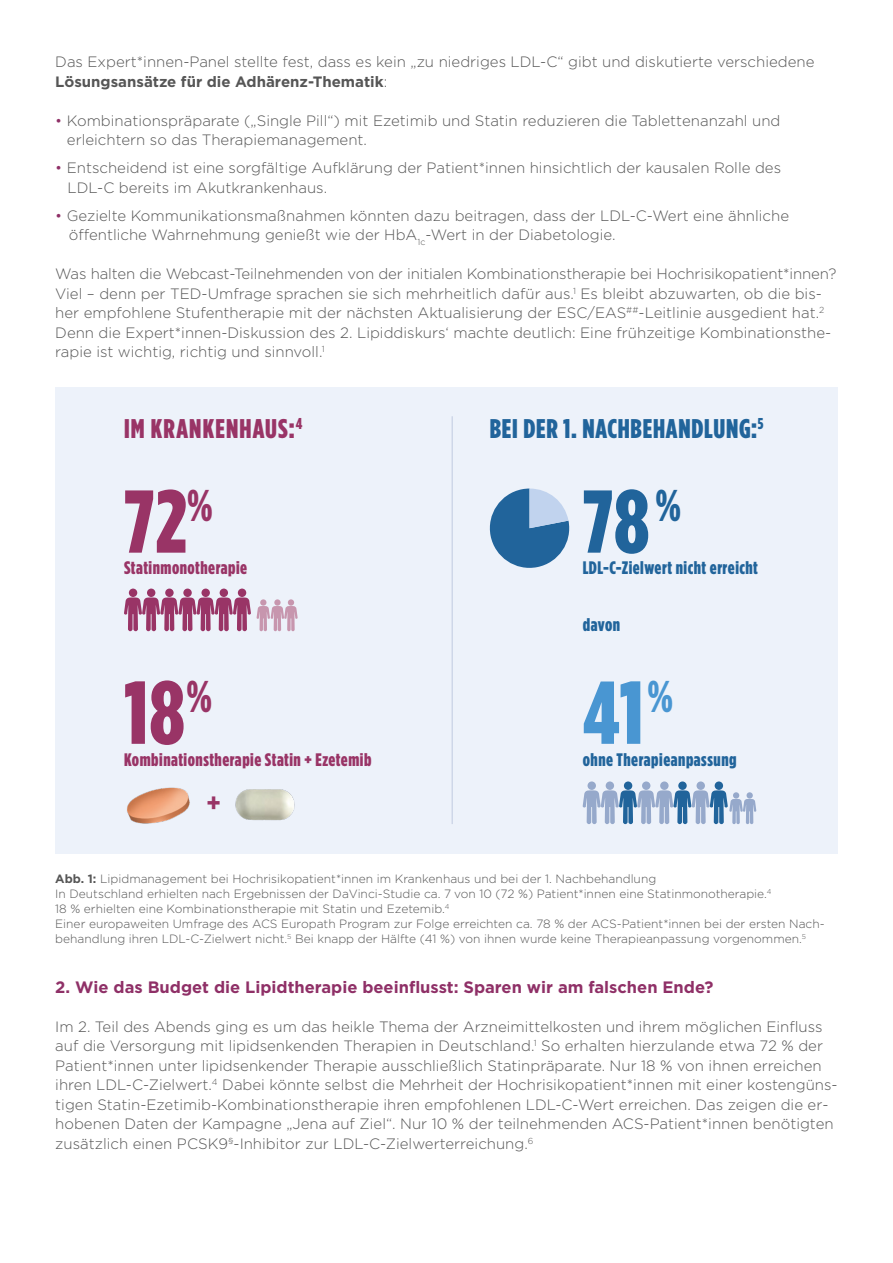
<style>
.page{position:relative;width:893px;height:1263px;background:#fff}
.page>*{position:absolute;margin:0;border:0;box-sizing:border-box;transform-origin:0 0}
.t1{font:900 88.95px "Gotham Condensed";color:#993466}
.t2{font:900 88.95px "Gotham Condensed";color:#21649b}
.t3{font:900 88.95px "Gotham Condensed";color:#4996d2}
.t4{font:500 37.5px "Gotham Condensed";color:#993466}
.t5{font:900 27px "Gotham Condensed";letter-spacing:.03em;color:#21649b}
.t6{font:900 27px "Gotham Condensed";letter-spacing:.045em;color:#993466}
.t7{font:900 18.15px "Gotham Condensed";letter-spacing:.03em;color:#993466}
.t8{font:900 18.15px "Gotham Condensed";letter-spacing:.03em;color:#21649b}
.t9{font:700 16.5px "Gotham";color:#8f3067}
.t10{font:300 15px/19.5px "Gotham";color:#565656}
.t11{font:300 12px/15px "Gotham";color:#565656}
.s1{font-weight:700}
.s2{color:#8f3067}
</style>
<div class="page">
<div style="left:55px;top:387px;width:783px;height:466px;background:#edf2fa"></div>
<div style="left:129px;top:588px;width:8px;height:9px;background:#993466;border-radius:50%"></div>
<div style="left:147px;top:588px;width:8px;height:9px;background:#993466;border-radius:50%"></div>
<div style="left:165px;top:588px;width:9px;height:9px;background:#993466;border-radius:50%"></div>
<div style="left:183px;top:588px;width:9px;height:9px;background:#993466;border-radius:50%"></div>
<div style="left:201px;top:588px;width:9px;height:9px;background:#993466;border-radius:50%"></div>
<div style="left:220px;top:588px;width:8px;height:9px;background:#993466;border-radius:50%"></div>
<div style="left:238px;top:588px;width:8px;height:9px;background:#993466;border-radius:50%"></div>
<svg style="left:124px;top:597px;width:127px;height:34px"></svg>
<svg style="left:274px;top:599px;width:7px;height:7px"></svg>
<div style="left:288px;top:599px;width:6px;height:7px;background:#c796ae;border-radius:50%"></div>
<div style="left:260px;top:599px;width:6px;height:7px;background:#c796ae;border-radius:50%"></div>
<svg style="left:257px;top:606px;width:41px;height:25px"></svg>
<svg style="left:489px;top:488px;width:81px;height:80px"></svg>
<div style="left:587px;top:781px;width:9px;height:9px;background:#96a9cb;border-radius:50%"></div>
<div style="left:606px;top:781px;width:8px;height:9px;background:#96a9cb;border-radius:50%"></div>
<div style="left:624px;top:781px;width:8px;height:9px;background:#21649b;border-radius:50%"></div>
<div style="left:642px;top:781px;width:8px;height:9px;background:#96a9cb;border-radius:50%"></div>
<div style="left:660px;top:781px;width:9px;height:9px;background:#96a9cb;border-radius:50%"></div>
<div style="left:678px;top:781px;width:9px;height:9px;background:#21649b;border-radius:50%"></div>
<div style="left:696px;top:781px;width:9px;height:9px;background:#96a9cb;border-radius:50%"></div>
<div style="left:715px;top:781px;width:8px;height:9px;background:#21649b;border-radius:50%"></div>
<svg style="left:583px;top:790px;width:173px;height:34px"></svg>
<img style="left:235px;top:789px;width:60px;height:32px">
<img style="left:127px;top:787px;width:63px;height:37px">
<hr style="left:452px;top:416px;width:1px;height:408px;background:#c0cae0">
<p class="t10" style="left:55px;top:52px;width:761px">Das Expert*innen-Panel stellte fest, dass es kein „zu niedriges LDL-C“ gibt und diskutierte verschiedene<br><span class="s1">Lösungsansätze für die Adhärenz-Thematik</span>:</p>
<p class="t10" style="left:67px;top:110px;width:715px;text-indent:-12px"><span class="s2">•</span> Kombinationspräparate („Single Pill“) mit Ezetimib und Statin reduzieren die Tablettenanzahl und erleichtern so das Therapiemanagement.</p>
<p class="t10" style="left:68px;top:158px;width:715px;text-indent:-12px"><span class="s2">•</span> Entscheidend ist eine sorgfältige Aufklärung der Patient*innen hinsichtlich der kausalen Rolle des<br>LDL-C bereits im Akutkrankenhaus.</p>
<p class="t10" style="left:69px;top:205px;width:722px;text-indent:-14px"><span class="s2">•</span> Gezielte Kommunikationsmaßnahmen könnten dazu beitragen, dass der LDL-C-Wert eine ähnliche öffentliche Wahrnehmung genießt wie der HbA<sub>1c</sub>-Wert in der Diabetologie.</p>
<p class="t10" style="left:55px;top:264px;width:783px">Was halten die Webcast-Teilnehmenden von der initialen Kombinationstherapie bei Hochrisikopatient*innen?<br>Viel – denn per TED-Umfrage sprachen sie sich mehrheitlich dafür aus.<sup>1</sup> Es bleibt abzuwarten, ob die bis&shy;her empfohlene Stufentherapie mit der nächsten Aktualisierung der ESC/EAS<sup>##</sup>-Leitlinie ausgedient hat.<sup>2<br></sup>Denn die Expert*innen-Diskussion des 2. Lipiddiskurs‘ machte deutlich: Eine frühzeitige Kombinationsthe&shy;rapie ist wichtig, richtig und sinnvoll.<sup>1</sup></p>
<h3 class="t6" style="left:124px;top:413px;width:180px">IM KRANKENHAUS:<sup>4</sup></h3>
<h1 class="t1" style="left:124px;top:469px;width:90px">72<sup>%</sup></h1>
<p class="t7" style="left:124px;top:557px;width:125px">Statinmonotherapie</p>
<h1 class="t1" style="left:124px;top:660px;width:90px">18<sup>%</sup></h1>
<p class="t7" style="left:124px;top:749px;width:249px">Kombinationstherapie Statin + Ezetemib</p>
<h2 class="t4" style="left:207px;top:781px;width:15px">+</h2>
<h3 class="t5" style="left:490px;top:413px;width:275px">BEI DER 1. NACHBEHANDLUNG:<sup>5</sup></h3>
<h1 class="t2" style="left:583px;top:469px;width:100px">78<sup>%</sup></h1>
<p class="t8" style="left:583px;top:557px;width:177px">LDL-C-Zielwert nicht erreicht</p>
<p class="t8" style="left:583px;top:614px;width:39px">davon</p>
<h1 class="t3" style="left:583px;top:660px;width:92px">41<sup>%</sup></h1>
<p class="t8" style="left:583px;top:749px;width:155px">ohne Therapieanpassung</p>
<p class="t11" style="left:55px;top:871px;width:771px"><span class="s1">Abb. 1:</span> Lipidmanagement bei Hochrisikopatient*innen im Krankenhaus und bei der 1. Nachbehandlung<br>In Deutschland erhielten nach Ergebnissen der DaVinci-Studie ca. 7 von 10 (72 %) Patient*innen eine Statinmonotherapie.<sup>4<br></sup>18 % erhielten eine Kombinationstherapie mit Statin und Ezetemib.<sup>4<br></sup>Einer europaweiten Umfrage des ACS Europath Program zur Folge erreichten ca. 78 % der ACS-Patient*innen bei der ersten Nach&shy;behandlung ihren LDL-C-Zielwert nicht.<sup>5</sup> Bei knapp der Hälfte (41 %) von ihnen wurde keine Therapieanpassung vorgenommen.<sup>5</sup></p>
<p class="t9" style="left:55px;top:976px;width:660px">2. Wie das Budget die Lipidtherapie beeinflusst: Sparen wir am falschen Ende?</p>
<p class="t10" style="left:55px;top:1016px;width:784px">Im 2. Teil des Abends ging es um das heikle Thema der Arzneimittelkosten und ihrem möglichen Einfluss auf die Versorgung mit lipidsenkenden Therapien in Deutschland.<sup>1</sup> So erhalten hierzulande etwa 72 % der Patient*innen unter lipidsenkender Therapie ausschließlich Statinpräparate. Nur 18 % von ihnen erreichen ihren LDL-C-Zielwert.<sup>4</sup> Dabei könnte selbst die Mehrheit der Hochrisikopatient*innen mit einer kostengüns&shy;tigen Statin-Ezetimib-Kombinationstherapie ihren empfohlenen LDL-C-Wert erreichen. Das zeigen die er&shy;hobenen Daten der Kampagne „Jena auf Ziel“. Nur 10 % der teilnehmenden ACS-Patient*innen benötigten zusätzlich einen PCSK9<sup>§</sup>-Inhibitor zur LDL-C-Zielwerterreichung.<sup>6</sup></p>
</div>
